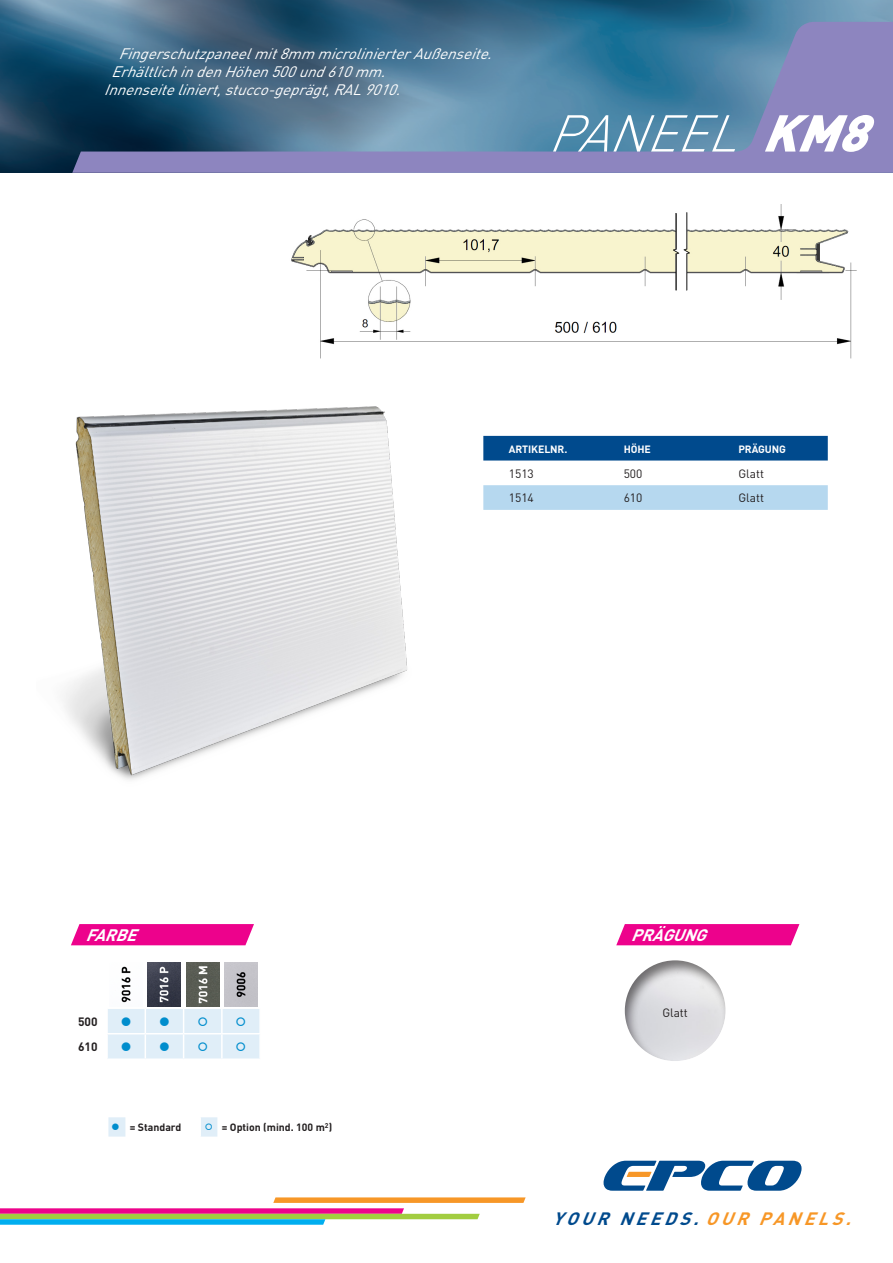
<style>
.page{position:relative;width:893px;height:1263px;background:#fff}
.page>*{position:absolute;margin:0;border:0;box-sizing:border-box;transform-origin:0 0}
.t1{font:italic 300 51px "DIN";color:#fff}
.t2{font:italic 700 17.7px "DIN";color:#004a8d}
.t3{font:italic 700 16.5px "DIN";color:#fff}
.texte_bandeau_haut{font:italic 15px "DIN";color:#fff}
.t4{font:12px "DIN";color:#231f20}
.t5{font:700 12px "DIN";letter-spacing:-.01em;color:#231f20}
.t6{font:700 10.5px "DIN";color:#231f20}
.t7{font:700 10.5px "DIN";letter-spacing:-.01em;color:#fff}
.s1{font-weight:900}
.s2{color:#f79727}
</style>
<div class="page">
<img style="left:0;top:0;width:893px;height:173px">
<svg style="left:0;top:1197px;width:526px;height:28px"></svg>
<svg style="left:604px;top:1161px;width:197px;height:30px"></svg>
<svg style="left:72px;top:22px;width:821px;height:151px;background:#57789e"></svg>
<img style="left:291px;top:204px;width:566px;height:155px">
<img style="left:63px;top:406px;width:344px;height:374px">
<div style="left:483px;top:436px;width:345px;height:24px;background:#004a8d"></div>
<div style="left:483px;top:485px;width:345px;height:25px;background:#b6d8ef"></div>
<svg style="left:616px;top:924px;width:183px;height:21px;background:#ed0e91"></svg>
<div style="left:623px;top:958px;width:103px;height:104px;background:#231f20;opacity:.6"></div>
<svg style="left:71px;top:924px;width:183px;height:21px;background:#ed0e91"></svg>
<svg style="left:108px;top:962px;width:152px;height:97px"></svg>
<svg style="left:108px;top:1117px;width:109px;height:19px"></svg>
<p class="texte_bandeau_haut" style="left:118px;top:44px;width:382px">Fingerschutzpaneelmit8mmmicrolinierterAußenseite.</p>
<p class="texte_bandeau_haut" style="left:111px;top:62px;width:282px">ErhältlichindenHöhen500und610mm.</p>
<p class="texte_bandeau_haut" style="left:104px;top:80px;width:305px">Innenseiteliniert,stucco-geprägt,RAL9010.</p>
<p class="t1" style="left:547px;top:102px;width:345px">PANEEL <span class="s1">KM8</span></p>
<p class="t7" style="left:509px;top:442px;width:60px">ARTIKELNR.</p>
<p class="t7" style="left:624px;top:442px;width:29px">HÖHE</p>
<p class="t7" style="left:738px;top:442px;width:49px">PRÄGUNG</p>
<p class="t4" style="left:509px;top:466px;width:27px">1513</p>
<p class="t4" style="left:624px;top:466px;width:20px">500</p>
<p class="t4" style="left:738px;top:466px;width:27px">Glatt</p>
<p class="t4" style="left:509px;top:491px;width:27px">1514</p>
<p class="t4" style="left:624px;top:491px;width:20px">610</p>
<p class="t4" style="left:738px;top:491px;width:27px">Glatt</p>
<p class="t3" style="left:86px;top:924px;width:60px">FARBE</p>
<p class="t5" style="left:78px;top:1014px;width:21px">500</p>
<p class="t5" style="left:78px;top:1039px;width:21px">610</p>
<p class="t6" style="left:130px;top:1121px;width:53px">= Standard</p>
<p class="t6" style="left:222px;top:1121px;width:112px">= Option (mind. 100 m<sup>2</sup>)</p>
<p class="t3" style="left:631px;top:924px;width:84px">PRÄGUNG</p>
<p class="t4" style="left:663px;top:1005px;width:27px">Glatt</p>
<p class="t2" style="left:552px;top:1207px;width:308px">YOUR NEEDS. <span class="s2">OUR PANELS.</span></p>
</div>
